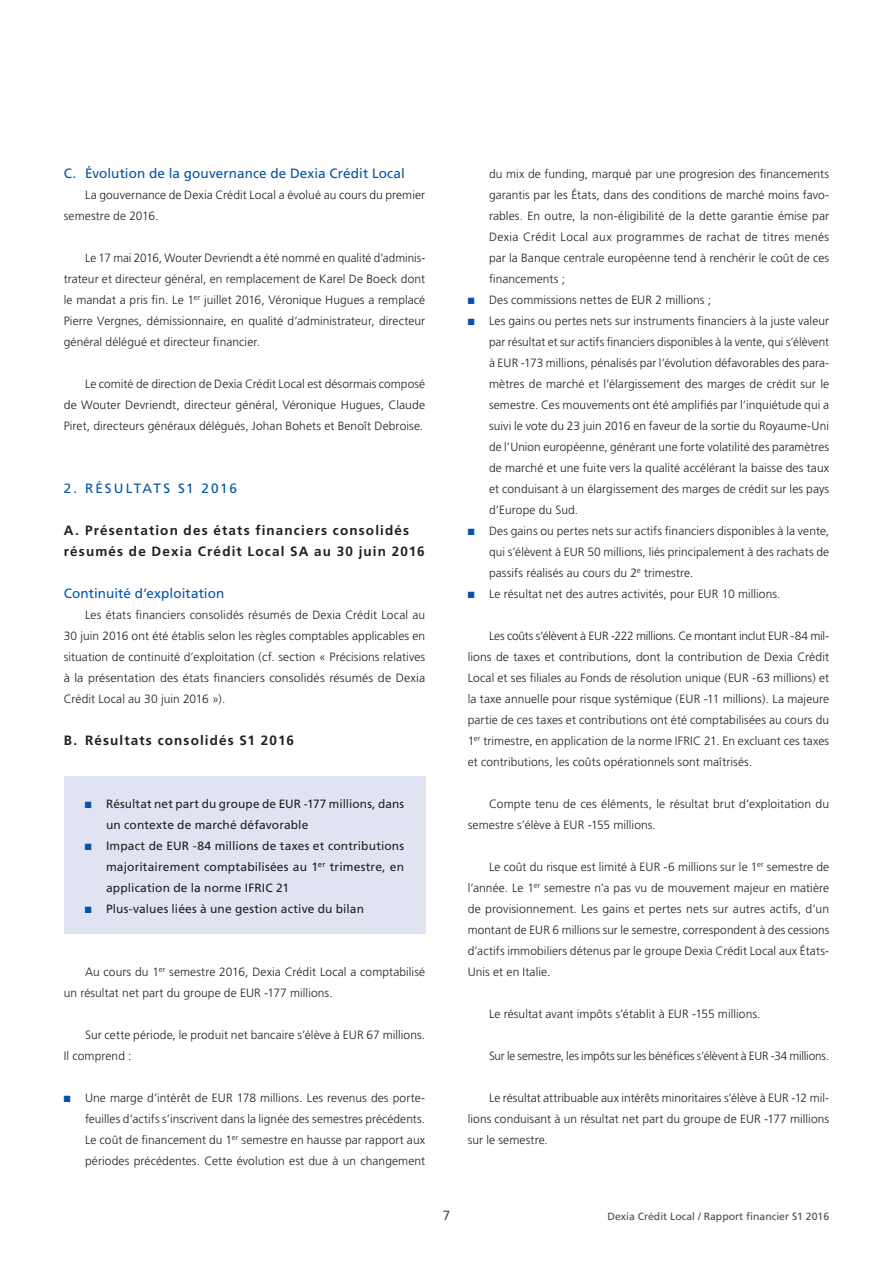
<style>
.page{position:relative;width:893px;height:1263px;background:#fff}
.page>*{position:absolute;margin:0;border:0;box-sizing:border-box;transform-origin:0 0}
.t1{font:700 13.5px/21px "Frutiger";letter-spacing:.085em;color:#231f20}
.t2{font:13.5px "Frutiger";letter-spacing:.01em;color:#0154a6}
.t3{font:13.5px "Frutiger";letter-spacing:.14em;color:#0154a6}
.t4{font:13.5px "Frutiger";color:#4b4c4d}
.t5{font:300 12px/21px "Frutiger";letter-spacing:.005em;color:#231f20;text-align:justify}
.t6{font:12px/21px "Frutiger";letter-spacing:.01em;color:#231f20}
.t7{font:10.5px "Frutiger";color:#4b4c4d}
.s1{color:#0154a6}
</style>
<div class="page">
<div style="left:64px;top:776px;width:361px;height:158px;background:#e0e4f2"></div>
<p class="t2" style="left:64px;top:165px;width:342px">C. Évolution de la gouvernance de Dexia Crédit Local</p>
<p class="t5" style="left:64px;top:184px;width:363px;text-indent:21px">La gouvernance de Dexia Crédit Local a évolué au cours du premier semestre de 2016.</p>
<p class="t5" style="left:64px;top:247px;width:363px;text-indent:21px">Le 17 mai 2016, Wouter Devriendt a été nommé en qualité d’adminis&shy;trateur et directeur général, en remplacement de Karel De Boeck dont le mandat a pris fin. Le 1<sup>er</sup> juillet 2016, Véronique Hugues a remplacé Pierre Vergnes, démissionnaire, en qualité d’administrateur, directeur général délégué et directeur financier.</p>
<p class="t5" style="left:64px;top:373px;width:363px;text-indent:21px">Le comité de direction de Dexia Crédit Local est désormais composé de Wouter Devriendt, directeur général, Véronique Hugues, Claude Piret, directeurs généraux délégués, Johan Bohets et Benoît Debroise.</p>
<p class="t3" style="left:64px;top:480px;width:175px">2. RÉSULTATS S1 2016</p>
<p class="t1" style="left:64px;top:519px;width:362px">A. Présentation des états financiers consolidés résumés de Dexia Crédit Local SA au 30 juin 2016</p>
<p class="t2" style="left:64px;top:585px;width:162px">Continuité d’exploitation</p>
<p class="t5" style="left:64px;top:604px;width:363px;text-indent:21px">Les états financiers consolidés résumés de Dexia Crédit Local au 30 juin 2016 ont été établis selon les règles comptables applicables en situation de continuité d’exploitation (cf. section « Précisions relatives à la présentation des états financiers consolidés résumés de Dexia Crédit Local au 30 juin 2016 »).</p>
<p class="t1" style="left:64px;top:729px;width:232px">B. Résultats consolidés S1 2016</p>
<p class="t6" style="left:106px;top:793px;width:300px;text-indent:-21px"><span class="s1">■</span> Résultat net part du groupe de EUR -177 millions, dans un contexte de marché défavorable</p>
<p class="t6" style="left:106px;top:835px;width:300px;text-align:justify;text-indent:-21px"><span class="s1">■</span> Impact de EUR -84 millions de taxes et contributions majoritairement comptabilisées au 1<sup>er</sup> trimestre, en application de la norme IFRIC 21</p>
<p class="t6" style="left:85px;top:898px;width:281px"><span class="s1">■</span> Plus-values liées à une gestion active du bilan</p>
<p class="t5" style="left:64px;top:961px;width:363px;text-indent:21px">Au cours du 1<sup>er</sup> semestre 2016, Dexia Crédit Local a comptabilisé un résultat net part du groupe de EUR -177 millions.</p>
<p class="t5" style="left:64px;top:1024px;width:363px;text-indent:21px">Sur cette période, le produit net bancaire s’élève à EUR 67 millions.<br>Il comprend :</p>
<p class="t5" style="left:85px;top:1087px;width:342px;text-indent:-21px"><span class="s1">■</span> Une marge d’intérêt de EUR 178 millions. Les revenus des porte&shy;feuilles d’actifs s’inscrivent dans la lignée des semestres précédents.<br>Le coût de financement du 1<sup>er</sup> semestre en hausse par rapport aux périodes précédentes. Cette évolution est due à un changement</p>
<p class="t5" style="left:489px;top:163px;width:342px">du mix de funding, marqué par une progresion des financements garantis par les États, dans des conditions de marché moins favo&shy;rables. En outre, la non-éligibilité de la dette garantie émise par Dexia Crédit Local aux programmes de rachat de titres menés par la Banque centrale européenne tend à renchérir le coût de ces financements ;</p>
<p class="t5" style="left:468px;top:289px;width:245px"><span class="s1">■</span> Des commissions nettes de EUR 2 millions ;</p>
<p class="t5" style="left:489px;top:310px;width:342px;text-indent:-21px"><span class="s1">■</span> Les gains ou pertes nets sur instruments financiers à la juste valeur par résultat et sur actifs financiers disponibles à la vente, qui s’élèvent à EUR -173 millions, pénalisés par l’évolution défavorables des para&shy;mètres de marché et l’élargissement des marges de crédit sur le semestre. Ces mouvements ont été amplifiés par l’inquiétude qui a suivi le vote du 23 juin 2016 en faveur de la sortie du Royaume-Uni de l’Union européenne, générant une forte volatilité des paramètres de marché et une fuite vers la qualité accélérant la baisse des taux et conduisant à un élargissement des marges de crédit sur les pays d’Europe du Sud.</p>
<p class="t5" style="left:489px;top:520px;width:342px;text-indent:-21px"><span class="s1">■</span> Des gains ou pertes nets sur actifs financiers disponibles à la vente, qui s’élèvent à EUR 50 millions, liés principalement à des rachats de passifs réalisés au cours du 2<sup>e</sup> trimestre.</p>
<p class="t5" style="left:468px;top:583px;width:314px"><span class="s1">■</span> Le résultat net des autres activités, pour EUR 10 millions.</p>
<p class="t5" style="left:468px;top:625px;width:363px;text-indent:21px">Les coûts s’élèvent à EUR -222 millions. Ce montant inclut EUR -84 mil&shy;lions de taxes et contributions, dont la contribution de Dexia Crédit Local et ses filiales au Fonds de résolution unique (EUR -63 millions) et la taxe annuelle pour risque systémique (EUR -11 millions). La majeure partie de ces taxes et contributions ont été comptabilisées au cours du 1<sup>er</sup> trimestre, en application de la norme IFRIC 21. En excluant ces taxes et contributions, les coûts opérationnels sont maîtrisés.</p>
<p class="t5" style="left:468px;top:793px;width:363px;text-indent:21px">Compte tenu de ces éléments, le résultat brut d’exploitation du semestre s’élève à EUR -155 millions.</p>
<p class="t5" style="left:468px;top:856px;width:363px;text-indent:21px">Le coût du risque est limité à EUR -6 millions sur le 1<sup>er</sup> semestre de l’année. Le 1<sup>er</sup> semestre n’a pas vu de mouvement majeur en matière de provisionnement. Les gains et pertes nets sur autres actifs, d’un montant de EUR 6 millions sur le semestre, correspondent à des cessions d’actifs immobiliers détenus par le groupe Dexia Crédit Local aux États-Unis et en Italie.</p>
<p class="t5" style="left:489px;top:1003px;width:273px">Le résultat avant impôts s’établit à EUR -155 millions.</p>
<p class="t5" style="left:489px;top:1045px;width:342px">Sur le semestre, les impôts sur les bénéfices s’élèvent à EUR -34 millions.</p>
<p class="t5" style="left:468px;top:1087px;width:363px;text-indent:21px">Le résultat attribuable aux intérêts minoritaires s’élève à EUR -12 mil&shy;lions conduisant à un résultat net part du groupe de EUR -177 millions sur le semestre.</p>
<p class="t4" style="left:443px;top:1208px;width:9px">7</p>
<p class="t7" style="left:607px;top:1210px;width:223px">Dexia Crédit Local / Rapport financier S1 2016</p>
</div>
